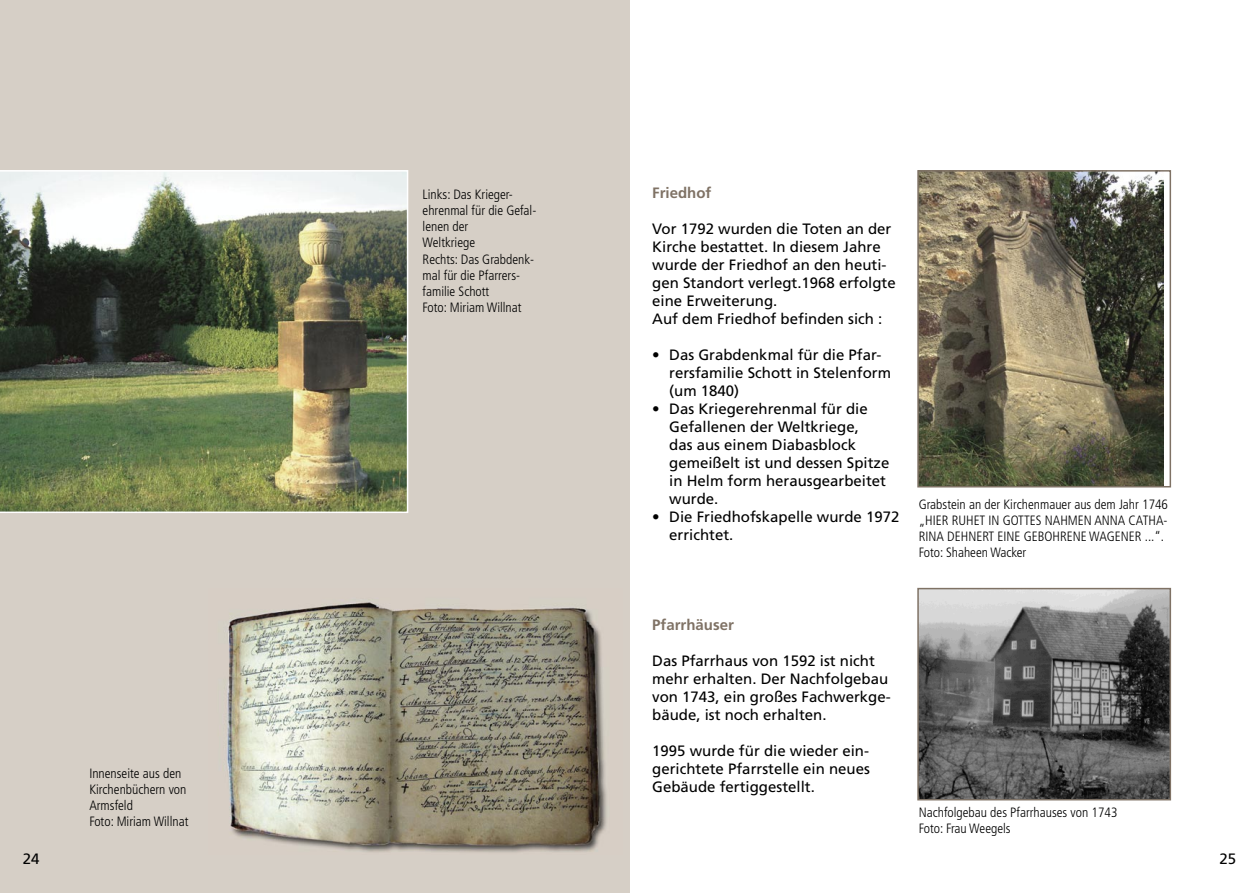
<style>
.page{position:relative;width:1259px;height:893px;background:#fff}
.page>*{position:absolute;margin:0;border:0;box-sizing:border-box;transform-origin:0 0}
.t1{font:15px/18px "Frutiger";color:#000}
.t2{font:700 15px "Frutiger";color:#7f7265}
.t3{font:300 condensed 13.5px/16.2px "Frutiger";color:#000}
</style>
<div class="page">
<div style="left:0;top:0;width:629px;height:893px;background:#d6cfc6"></div>
<img style="left:0;top:170px;width:408px;height:343px">
<img style="left:920px;top:173px;width:244px;height:311px">
<div style="left:917px;top:170px;width:254px;height:317px;border:2px solid #7f7265"></div>
<img style="left:920px;top:591px;width:248px;height:206px">
<div style="left:917px;top:588px;width:254px;height:212px;border:2px solid #7f7265"></div>
<img style="left:227px;top:602px;width:380px;height:250px">
<p class="t3" style="left:89px;top:765px;width:101px">Innenseite aus den<br>Kirchenbüchern von<br>Armsfeld<br>Foto: Miriam Willnat</p>
<p class="t3" style="left:422px;top:186px;width:115px">Links: Das Krieger&shy;ehrenmal für die Gefal&shy;lenen der<br>Weltkriege<br>Rechts: Das Grabdenk&shy;mal für die Pfarrers&shy;familie Schott<br>Foto: Miriam Willnat</p>
<p class="t2" style="left:652px;top:184px;width:61px">Friedhof</p>
<p class="t1" style="left:652px;top:220px;width:245px">Vor 1792 wurden die Toten an der<br>Kirche bestattet. In diesem Jahre wurde der Friedhof an den heuti&shy;gen Standort verlegt.1968 erfolgte eine Erweiterung.<br>Auf dem Friedhof befinden sich :</p>
<p class="t1" style="left:669px;top:346px;width:223px;text-indent:-17px">• Das Grabdenkmal für die Pfar&shy;rersfamilie Schott in Stelenform (um 1840)</p>
<p class="t1" style="left:669px;top:400px;width:222px;text-indent:-17px">• Das Kriegerehrenmal für die<br>Gefallenen der Weltkriege,<br>das aus einem Diabasblock gemeißelt ist und dessen Spitze in Helm form herausgearbeitet wurde.</p>
<p class="t1" style="left:669px;top:508px;width:232px;text-indent:-17px">• Die Friedhofskapelle wurde 1972 errichtet.</p>
<p class="t3" style="left:919px;top:496px;width:251px">Grabstein an der Kirchenmauer aus dem Jahr 1746 „HIER RUHET IN GOTTES NAHMEN ANNA CATHA-RINA DEHNERT EINE GEBOHRENE WAGENER ...“.<br>Foto: Shaheen Wacker</p>
<p class="t2" style="left:652px;top:616px;width:83px">Pfarrhäuser</p>
<p class="t1" style="left:652px;top:652px;width:240px">Das Pfarrhaus von 1592 ist nicht mehr erhalten. Der Nachfolgebau von 1743, ein großes Fachwerkge&shy;bäude, ist noch erhalten.</p>
<p class="t1" style="left:652px;top:742px;width:219px;text-align:justify">1995 wurde für die wieder ein&shy;gerichtete Pfarrstelle ein neues Gebäude fertiggestellt.</p>
<p class="t3" style="left:919px;top:804px;width:200px">Nachfolgebau des Pfarrhauses von 1743<br>Foto: Frau Weegels</p>
<p class="t1" style="left:23px;top:850px;width:18px">24</p>
<p class="t1" style="left:1219px;top:850px;width:18px">25</p>
</div>
